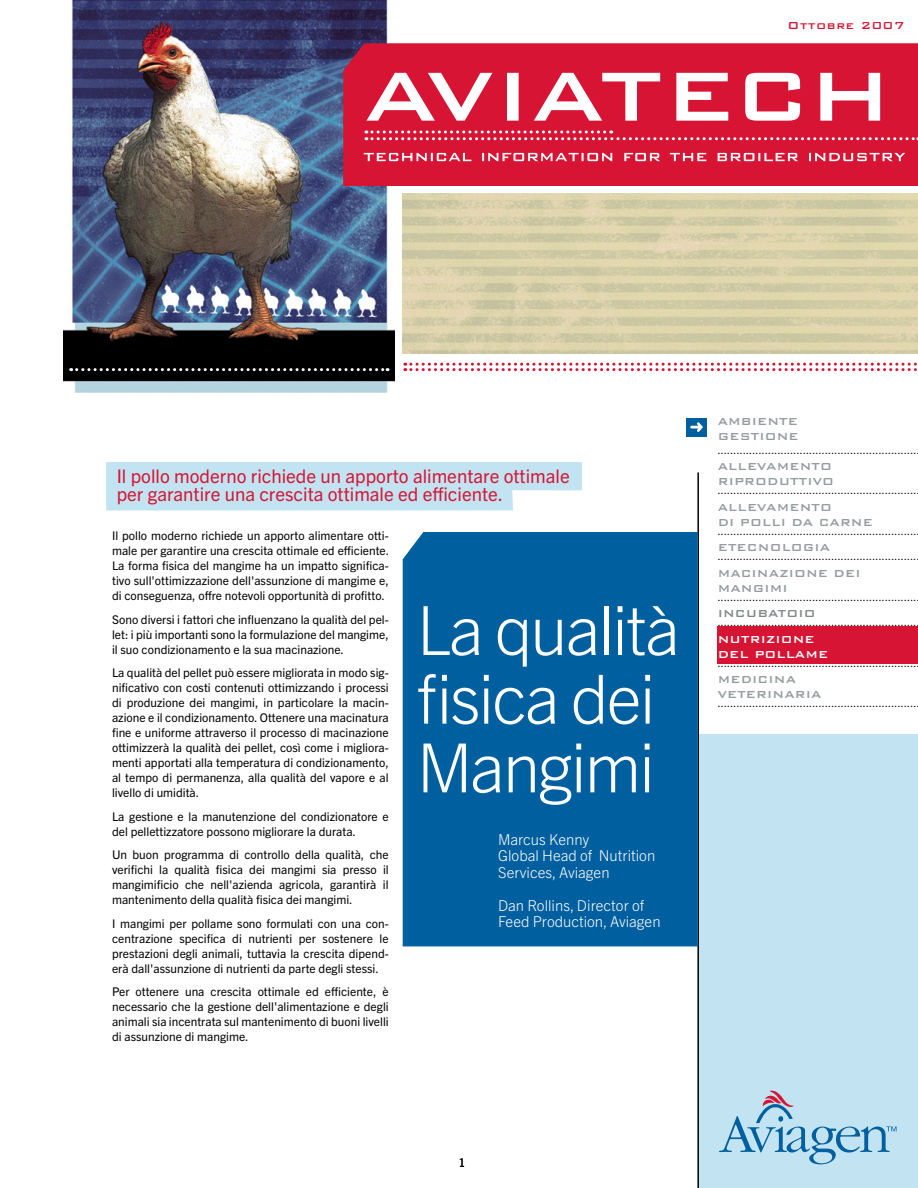
<style>
.page{position:relative;width:918px;height:1188px;background:#fff}
.page>*{position:absolute;margin:0;border:0;box-sizing:border-box;transform-origin:0 0}
.t1{font:300 67.95px/68.7px "Trade Gothic Next LT Pro";letter-spacing:-.03em;color:#fff}
.t2{font:18.75px/18px "Trade Gothic Next LT Pro";color:#d71433}
.t3{font:300 15px/16.5px "Trade Gothic Next LT Pro";color:#fff}
.t4{font:500 13.5px/15px "Bank Gothic BT";letter-spacing:.01em;color:#959c9d}
.t5{font:500 13.5px/15px "Bank Gothic BT";letter-spacing:.01em;color:#fff}
.t6{font:500 13.5px "Bank Gothic BT";letter-spacing:.05em;color:#d71433}
.t7{font:500 13.5px "Bank Gothic BT";letter-spacing:.01em;color:#818888}
.t8{font:12px/15px "Trade Gothic Next LT Pro";color:#000;text-align:justify}
.t9{font:500 7.5px "Bank Gothic BT";color:#000}
</style>
<div class="page">
<div style="left:699px;top:734px;width:219px;height:454px;background:#c2e3f1"></div>
<hr style="left:697px;top:472px;width:2px;height:716px;background:#000">
<div style="left:718px;top:627px;width:200px;height:37px;background:#d71433"></div>
<div style="left:686px;top:418px;width:21px;height:18px;background:#005f9e"></div>
<svg style="left:690px;top:422px;width:13px;height:10px"></svg>
<svg style="left:460px;top:1158px;width:4px;height:9px"></svg>
<img style="left:63px;top:0;width:332px;height:392px">
<img style="left:403px;top:194px;width:515px;height:160px">
<svg style="left:405px;top:363px;width:512px;height:8px"></svg>
<svg style="left:71px;top:368px;width:317px;height:3px"></svg>
<div style="left:343px;top:43px;width:575px;height:143px;background:#d71433"></div>
<svg style="left:366px;top:130px;width:552px;height:10px;background:#dd3953"></svg>
<svg style="left:364px;top:153px;width:541px;height:8px"></svg>
<svg style="left:366px;top:73px;width:514px;height:48px"></svg>
<div style="left:403px;top:532px;width:295px;height:414px;background:#005f9e"></div>
<svg style="left:719px;top:1090px;width:178px;height:74px"></svg>
<div style="left:106px;top:462px;width:476px;height:48px;background:#c2e3f1"></div>
<p class="t6" style="left:787px;top:18px;width:119px">Ottobre 2007</p>
<h2 class="t2" style="left:117px;top:466px;width:455px">Il pollo moderno richiede un apporto alimentare ottimale per garantire una crescita ottimale ed efficiente.</h2>
<p class="t8" style="left:112px;top:528px;width:279px">Il pollo moderno richiede un apporto alimentare otti&shy;male per garantire una crescita ottimale ed efficiente.<br>La forma fisica del mangime ha un impatto significa&shy;tivo sull'ottimizzazione dell'assunzione di mangime e, di conseguenza, offre notevoli opportunità di profitto.</p>
<p class="t8" style="left:112px;top:611px;width:278px">Sono diversi i fattori che influenzano la qualità del pel&shy;let: i più importanti sono la formulazione del mangime, il suo condizionamento e la sua macinazione.</p>
<p class="t8" style="left:112px;top:665px;width:278px">La qualità del pellet può essere migliorata in modo sig&shy;nificativo con costi contenuti ottimizzando i processi di produzione dei mangimi, in particolare la macin&shy;azione e il condizionamento. Ottenere una macinatura fine e uniforme attraverso il processo di macinazione ottimizzerà la qualità dei pellet, così come i migliora&shy;menti apportati alla temperatura di condizionamento, al tempo di permanenza, alla qualità del vapore e al livello di umidità.</p>
<p class="t8" style="left:112px;top:808px;width:278px">La gestione e la manutenzione del condizionatore e del pellettizzatore possono migliorare la durata.</p>
<p class="t8" style="left:112px;top:847px;width:278px">Un buon programma di controllo della qualità, che verifichi la qualità fisica dei mangimi sia presso il mangimificio che nell'azienda agricola, garantirà il mantenimento della qualità fisica dei mangimi.</p>
<p class="t8" style="left:112px;top:915px;width:278px">I mangimi per pollame sono formulati con una con&shy;centrazione specifica di nutrienti per sostenere le prestazioni degli animali, tuttavia la crescita dipend&shy;erà dall'assunzione di nutrienti da parte degli stessi.</p>
<p class="t8" style="left:112px;top:984px;width:278px">Per ottenere una crescita ottimale ed efficiente, è necessario che la gestione dell'alimentazione e degli animali sia incentrata sul mantenimento di buoni livelli di assunzione di mangime.</p>
<h1 class="t1" style="left:417px;top:591px;width:265px">La qualità fisica dei<br>Mangimi</h1>
<p class="t3" style="left:498px;top:830px;width:159px">Marcus Kenny<br>Global Head of Nutrition<br>Services, Aviagen</p>
<p class="t3" style="left:498px;top:896px;width:164px">Dan Rollins, Director of<br>Feed Production, Aviagen</p>
<p class="t4" style="left:718px;top:414px;width:82px">AMBIENTE<br>GESTIONE</p>
<p class="t9" style="left:718px;top:447px;width:203px">................................................................</p>
<p class="t4" style="left:718px;top:459px;width:118px">ALLEVAMENTO<br>RIPRODUTTIVO</p>
<p class="t9" style="left:718px;top:488px;width:203px">................................................................</p>
<p class="t4" style="left:718px;top:499px;width:157px">ALLEVAMENTO<br>DI POLLI DA CARNE</p>
<p class="t9" style="left:718px;top:528px;width:203px">................................................................</p>
<p class="t4" style="left:718px;top:540px;width:114px">ETECNOLOGIA</p>
<p class="t9" style="left:718px;top:554px;width:203px">................................................................</p>
<p class="t4" style="left:718px;top:565px;width:144px">MACINAZIONE DEI<br>MANGIMI</p>
<p class="t9" style="left:718px;top:594px;width:203px">................................................................</p>
<p class="t7" style="left:718px;top:606px;width:99px">INCUBATOIO</p>
<p class="t9" style="left:718px;top:620px;width:203px">................................................................</p>
<p class="t5" style="left:718px;top:631px;width:112px">NUTRIZIONE<br>DEL POLLAME</p>
<p class="t9" style="left:718px;top:660px;width:203px">................................................................</p>
<p class="t4" style="left:718px;top:672px;width:105px">MEDICINA<br>VETERINARIA</p>
<p class="t9" style="left:718px;top:701px;width:203px">................................................................</p>
</div>
